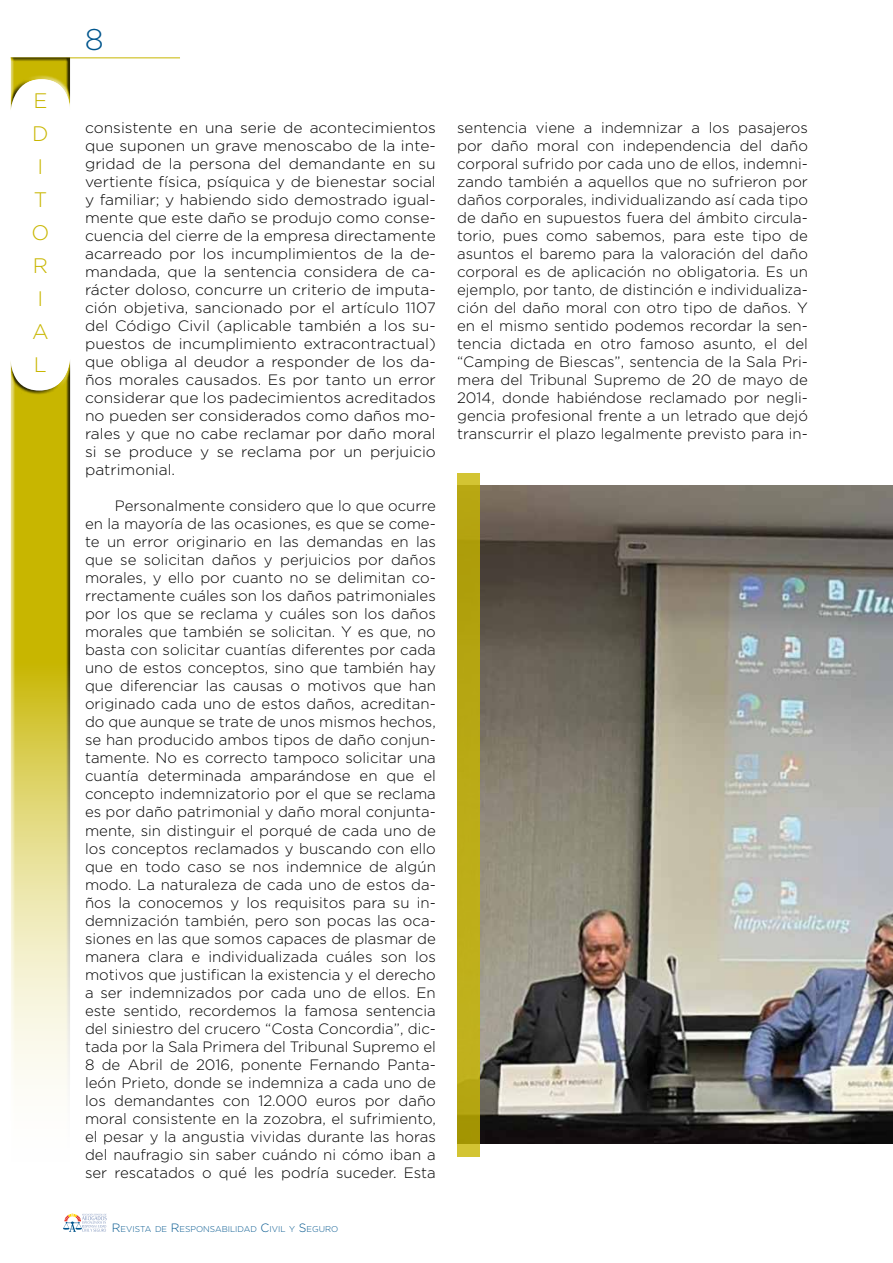
<style>
.page{position:relative;width:893px;height:1263px;background:#fff}
.page>*{position:absolute;margin:0;border:0;box-sizing:border-box;transform-origin:0 0}
.t1{font:300 30px "Gotham";color:#00558d}
.t2{font:300 21px/33px "Gotham";color:#c8b600}
.t3{font:300 15px/18px "Gotham";color:#000;text-align:justify}
.t4{font:300 15px/18px "Gotham";color:#000;text-align:justify;scale:1.04 1}
.t5{font:300 8.4px "Gotham";color:#00558d}
.s1{font-size:12px}
</style>
<div class="page">
<svg style="left:63px;top:1213px;width:44px;height:19px"></svg>
<hr style="left:11px;top:57px;width:169px;height:1px;background:#c8b600">
<div style="left:10px;top:56px;width:63px;height:59px;background:#000;opacity:.75"></div>
<div style="left:9px;top:355px;width:62px;height:841px;background:#000;opacity:.75"></div>
<img style="left:480px;top:486px;width:413px;height:658px">
<svg style="left:457px;top:473px;width:23px;height:684px;background:#b9a915"></svg>
<h2 class="t2" style="left:31px;top:84px;width:19px">E<br>D<br>I<br>T<br>O<br>R<br>I<br>A<br>L</h2>
<h1 class="t1" style="left:85px;top:21px;width:20px">8</h1>
<p class="t4" style="left:85px;top:118px;width:339px">consistente en una serie de acontecimientos que suponen un grave menoscabo de la inte&shy;gridad de la persona del demandante en su vertiente física, psíquica y de bienestar social y familiar; y habiendo sido demostrado igual&shy;mente que este daño se produjo como conse&shy;cuencia del cierre de la empresa directamente acarreado por los incumplimientos de la de&shy;mandada, que la sentencia considera de ca&shy;rácter doloso, concurre un criterio de imputa&shy;ción objetiva, sancionado por el artículo 1107 del Código Civil (aplicable también a los su&shy;puestos de incumplimiento extracontractual) que obliga al deudor a responder de los da&shy;ños morales causados. Es por tanto un error considerar que los padecimientos acreditados no pueden ser considerados como daños mo&shy;rales y que no cabe reclamar por daño moral si se produce y se reclama por un perjuicio patrimonial.</p>
<p class="t3" style="left:85px;top:496px;width:352px;text-indent:30px">Personalmente considero que lo que ocurre en la mayoría de las ocasiones, es que se come&shy;te un error originario en las demandas en las que se solicitan daños y perjuicios por daños morales, y ello por cuanto no se delimitan co&shy;rrectamente cuáles son los daños patrimoniales por los que se reclama y cuáles son los daños morales que también se solicitan. Y es que, no basta con solicitar cuantías diferentes por cada uno de estos conceptos, sino que también hay que diferenciar las causas o motivos que han originado cada uno de estos daños, acreditan&shy;do que aunque se trate de unos mismos hechos, se han producido ambos tipos de daño conjun&shy;tamente. No es correcto tampoco solicitar una cuantía determinada amparándose en que el concepto indemnizatorio por el que se reclama es por daño patrimonial y daño moral conjunta&shy;mente, sin distinguir el porqué de cada uno de los conceptos reclamados y buscando con ello que en todo caso se nos indemnice de algún modo. La naturaleza de cada uno de estos da&shy;ños la conocemos y los requisitos para su in&shy;demnización también, pero son pocas las oca&shy;siones en las que somos capaces de plasmar de manera clara e individualizada cuáles son los motivos que justifican la existencia y el derecho a ser indemnizados por cada uno de ellos. En este sentido, recordemos la famosa sentencia del siniestro del crucero “Costa Concordia”, dic&shy;tada por la Sala Primera del Tribunal Supremo el 8 de Abril de 2016, ponente Fernando Panta&shy;león Prieto, donde se indemniza a cada uno de los demandantes con 12.000 euros por daño moral consistente en la zozobra, el sufrimiento, el pesar y la angustia vividas durante las horas del naufragio sin saber cuándo ni cómo iban a ser rescatados o qué les podría suceder. Esta</p>
<p class="t5" style="left:112px;top:1223px;width:228px"><span class="s1">R</span>EVISTA DE <span class="s1">R</span>ESPONSABILIDAD <span class="s1">C</span>IVIL Y <span class="s1">S</span>EGURO</p>
<p class="t3" style="left:457px;top:118px;width:352px">sentencia viene a indemnizar a los pasajeros por daño moral con independencia del daño corporal sufrido por cada uno de ellos, indemni&shy;zando también a aquellos que no sufrieron por daños corporales, individualizando así cada tipo de daño en supuestos fuera del ámbito circula&shy;torio, pues como sabemos, para este tipo de asuntos el baremo para la valoración del daño corporal es de aplicación no obligatoria. Es un ejemplo, por tanto, de distinción e individualiza&shy;ción del daño moral con otro tipo de daños. Y en el mismo sentido podemos recordar la sen&shy;tencia dictada en otro famoso asunto, el del “Camping de Biescas”, sentencia de la Sala Pri&shy;mera del Tribunal Supremo de 20 de mayo de 2014, donde habiéndose reclamado por negli&shy;gencia profesional frente a un letrado que dejó transcurrir el plazo legalmente previsto para in-</p>
</div>
